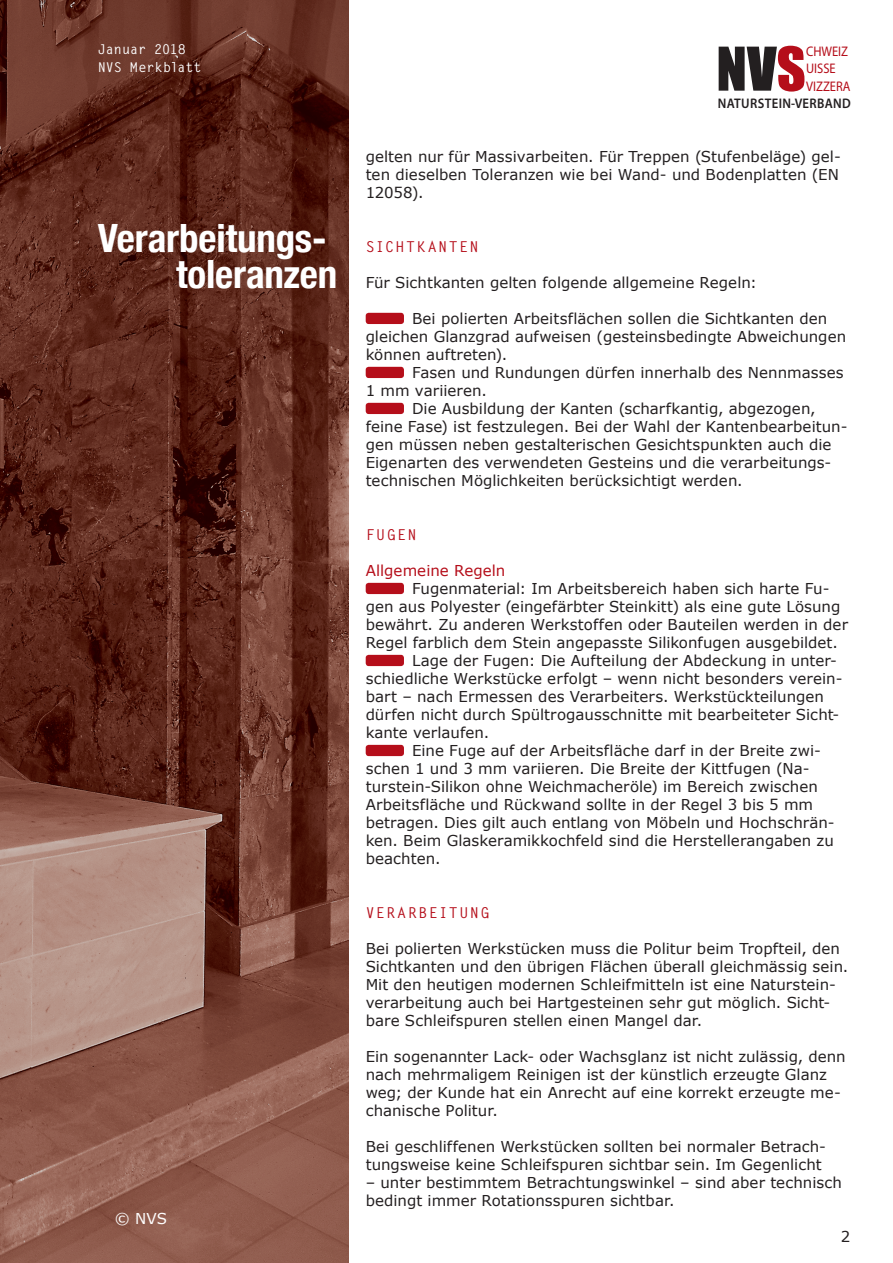
<style>
.page{position:relative;width:893px;height:1263px;background:#fff}
.page>*{position:absolute;margin:0;border:0;box-sizing:border-box;transform-origin:0 0}
.t1{font:55.65px "Impact";color:#231f20}
.t2{font:700 condensed 39px/36px "Helvetica Neue";letter-spacing:-.005em;color:#fff;text-align:right}
.t3{font:15px/18px "Verdana";letter-spacing:.005em;color:#231f20}
.t4{font:700 15px "Letter Gothic";letter-spacing:.1em;color:#b50e1a}
.t5{font:15px "Verdana";color:#b50e1a}
.t6{font:15px "Verdana";color:#fff}
.t7{font:600 13.95px "Myriad Pro";letter-spacing:.03em;color:#231f20;scale:.91 1}
.t8{font:13.95px/17.4px "Myriad Pro";color:#b50e1a;scale:.9 1}
.t9{font:700 13.5px/18px "Letter Gothic";letter-spacing:-.005em;color:#fff}
.s1{color:#b50e1a}
</style>
<div class="page">
<svg style="left:0;top:0;width:349px;height:1263px;background:#713f32"></svg>
<div style="left:366px;top:313px;width:38px;height:11px;background:#b50e1a;border-radius:3px"></div>
<div style="left:366px;top:367px;width:38px;height:11px;background:#b50e1a;border-radius:3px"></div>
<div style="left:366px;top:403px;width:38px;height:11px;background:#b50e1a;border-radius:3px"></div>
<div style="left:366px;top:583px;width:38px;height:11px;background:#b50e1a;border-radius:3px"></div>
<div style="left:366px;top:655px;width:38px;height:11px;background:#b50e1a;border-radius:3px"></div>
<div style="left:366px;top:745px;width:38px;height:11px;background:#b50e1a;border-radius:3px"></div>
<p class="t9" style="left:98px;top:40px;width:105px">Januar 2018<br>NVS Merkblatt</p>
<h2 class="t2" style="left:98px;top:217px;width:241px">Verarbeitungs&shy;toleranzen</h2>
<p class="t6" style="left:115px;top:1209px;width:54px">© NVS</p>
<h1 class="t1" style="left:716px;top:34px;width:91px">NV<span class="s1">S</span></h1>
<p class="t7" style="left:718px;top:94px;width:148px">NATURSTEIN-VERBAND</p>
<p class="t8" style="left:806px;top:42px;width:51px">CHWEIZ<br>UISSE<br>VIZZERA</p>
<p class="t3" style="left:366px;top:147px;width:477px">gelten nur für Massivarbeiten. Für Treppen (Stufenbeläge) gel&shy;ten dieselben Toleranzen wie bei Wand- und Bodenplatten (EN<br>12058).</p>
<p class="t4" style="left:366px;top:238px;width:114px">SICHTKANTEN</p>
<p class="t3" style="left:366px;top:273px;width:393px">Für Sichtkanten gelten folgende allgemeine Regeln:</p>
<p class="t3" style="left:366px;top:309px;width:482px;text-indent:46px">Bei polierten Arbeitsflächen sollen die Sichtkanten den gleichen Glanzgrad aufweisen (gesteinsbedingte Abweichungen können auftreten).</p>
<p class="t3" style="left:412px;top:363px;width:433px">Fasen und Rundungen dürfen innerhalb des Nennmasses</p>
<p class="t3" style="left:366px;top:381px;width:123px">1 mm variieren.</p>
<p class="t3" style="left:412px;top:399px;width:405px">Die Ausbildung der Kanten (scharfkantig, abgezogen,</p>
<p class="t3" style="left:366px;top:417px;width:483px">feine Fase) ist festzulegen. Bei der Wahl der Kantenbearbeitun-</p>
<p class="t3" style="left:366px;top:435px;width:467px">gen müssen neben gestalterischen Gesichtspunkten auch die</p>
<p class="t3" style="left:366px;top:453px;width:467px">Eigenarten des verwendeten Gesteins und die verarbeitungs-</p>
<p class="t3" style="left:366px;top:471px;width:378px">technischen Möglichkeiten berücksichtigt werden.</p>
<p class="t4" style="left:366px;top:526px;width:52px">FUGEN</p>
<p class="t5" style="left:366px;top:561px;width:141px">Allgemeine Regeln</p>
<p class="t3" style="left:412px;top:579px;width:419px">Fugenmaterial: Im Arbeitsbereich haben sich harte Fu-</p>
<p class="t3" style="left:366px;top:597px;width:476px">gen aus Polyester (eingefärbter Steinkitt) als eine gute Lösung</p>
<p class="t3" style="left:366px;top:615px;width:484px">bewährt. Zu anderen Werkstoffen oder Bauteilen werden in der</p>
<p class="t3" style="left:366px;top:633px;width:474px">Regel farblich dem Stein angepasste Silikonfugen ausgebildet.</p>
<p class="t3" style="left:412px;top:651px;width:426px">Lage der Fugen: Die Aufteilung der Abdeckung in unter-</p>
<p class="t3" style="left:366px;top:669px;width:478px">schiedliche Werkstücke erfolgt – wenn nicht besonders verein-</p>
<p class="t3" style="left:366px;top:687px;width:460px">bart – nach Ermessen des Verarbeiters. Werkstückteilungen</p>
<p class="t3" style="left:366px;top:705px;width:475px">dürfen nicht durch Spültrogausschnitte mit bearbeiteter Sicht-</p>
<p class="t3" style="left:366px;top:723px;width:125px">kante verlaufen.</p>
<p class="t3" style="left:412px;top:741px;width:410px">Eine Fuge auf der Arbeitsfläche darf in der Breite zwi-</p>
<p class="t3" style="left:366px;top:759px;width:445px">schen 1 und 3 mm variieren. Die Breite der Kittfugen (Na-</p>
<p class="t3" style="left:366px;top:777px;width:454px">turstein-Silikon ohne Weichmacheröle) im Bereich zwischen</p>
<p class="t3" style="left:366px;top:795px;width:449px">Arbeitsfläche und Rückwand sollte in der Regel 3 bis 5 mm</p>
<p class="t3" style="left:366px;top:813px;width:470px">betragen. Dies gilt auch entlang von Möbeln und Hochschrän-</p>
<p class="t3" style="left:366px;top:831px;width:470px">ken. Beim Glaskeramikkochfeld sind die Herstellerangaben zu</p>
<p class="t3" style="left:366px;top:849px;width:76px">beachten.</p>
<p class="t4" style="left:366px;top:904px;width:125px">VERARBEITUNG</p>
<p class="t3" style="left:366px;top:939px;width:484px">Bei polierten Werkstücken muss die Politur beim Tropfteil, den Sichtkanten und den übrigen Flächen überall gleichmässig sein.<br>Mit den heutigen modernen Schleifmitteln ist eine Naturstein&shy;verarbeitung auch bei Hartgesteinen sehr gut möglich. Sicht&shy;bare Schleifspuren stellen einen Mangel dar.</p>
<p class="t3" style="left:366px;top:1047px;width:482px">Ein sogenannter Lack- oder Wachsglanz ist nicht zulässig, denn nach mehrmaligem Reinigen ist der künstlich erzeugte Glanz weg; der Kunde hat ein Anrecht auf eine korrekt erzeugte me&shy;chanische Politur.</p>
<p class="t3" style="left:366px;top:1137px;width:462px">Bei geschliffenen Werkstücken sollten bei normaler Betrach&shy;tungsweise keine Schleifspuren sichtbar sein. Im Gegenlicht</p>
<p class="t3" style="left:366px;top:1173px;width:478px">– unter bestimmtem Betrachtungswinkel – sind aber technisch bedingt immer Rotationsspuren sichtbar.</p>
<p class="t3" style="left:841px;top:1227px;width:11px">2</p>
</div>
